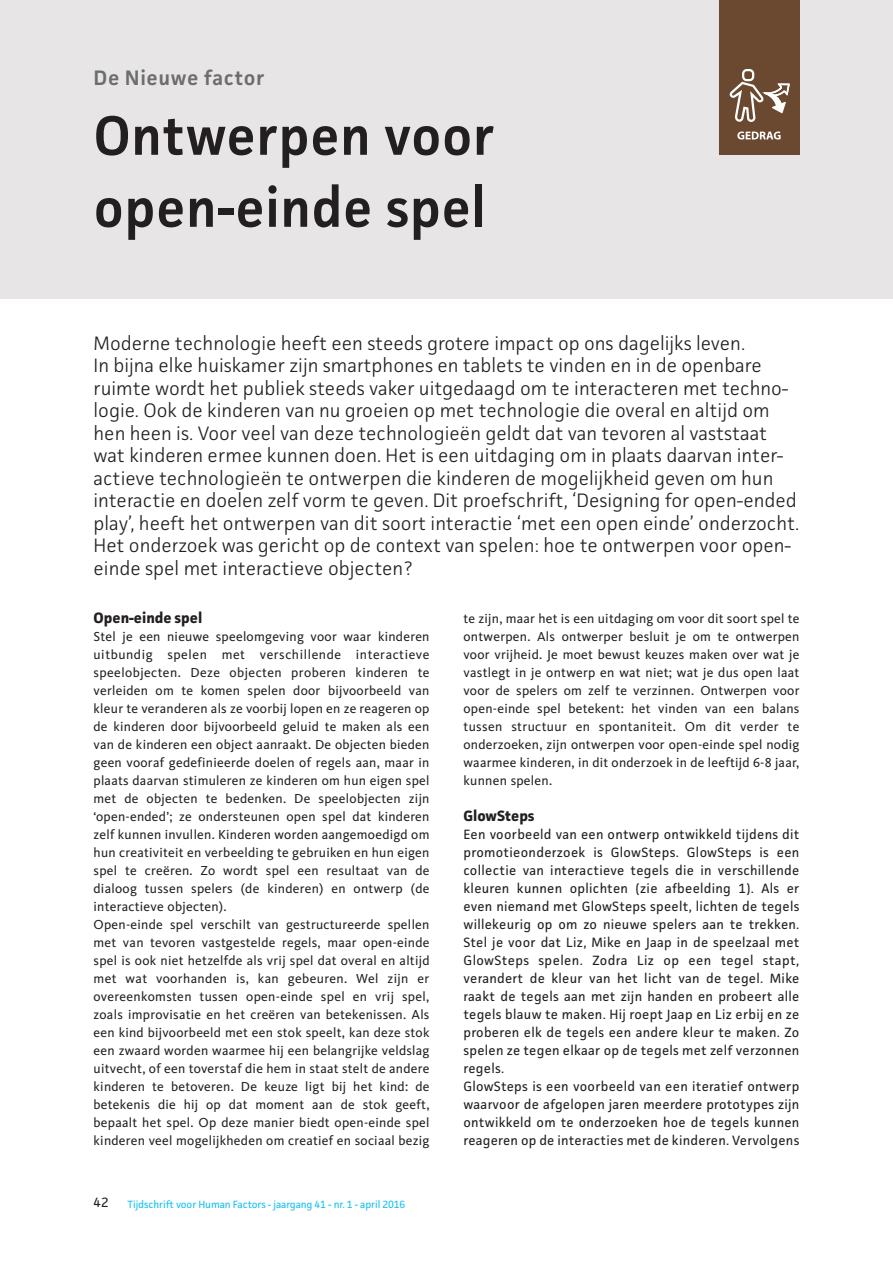
<style>
.page{position:relative;width:893px;height:1263px;background:#fff}
.page>*{position:absolute;margin:0;border:0;box-sizing:border-box;transform-origin:0 0}
.t1{font:600 55.5px/72px "Facit";letter-spacing:.01em;color:#231f20}
.t2{font:600 21px "Facit";letter-spacing:.03em;color:#6c6d70}
.t3{font:300 19.5px/22.5px "Facit";color:#231f20}
.t4{font:700 15px "Facit";color:#231f20}
.t5{font:13.5px/18px "Kievit OT";letter-spacing:.02em;color:#231f20}
.t6{font:13.5px/18px "Facit";letter-spacing:.02em;color:#231f20}
.t7{font:10.5px "Facit";letter-spacing:-.01em;color:#15c0f2}
</style>
<div class="page">
<div style="left:0;top:0;width:893px;height:299px;background:#e7e5e5"></div>
<div style="left:719px;top:0;width:80px;height:155px;background:#6a4930"></div>
<svg style="left:737px;top:132px;width:44px;height:7px"></svg>
<svg style="left:729px;top:69px;width:61px;height:53px"></svg>
<h2 class="t2" style="left:94px;top:65px;width:173px">De Nieuwe factor</h2>
<h1 class="t1" style="left:94px;top:98px;width:403px">Ontwerpen voor open-einde spel</h1>
<p class="t3" style="left:94px;top:331px;width:707px">Moderne technologie heeft een steeds grotere impact op ons dagelijks leven.<br>In bijna elke huiskamer zijn smartphones en tablets te vinden en in de openbare ruimte wordt het publiek steeds vaker uitgedaagd om te interacteren met techno&shy;logie. Ook de kinderen van nu groeien op met technologie die overal en altijd om hen heen is. Voor veel van deze technologieën geldt dat van tevoren al vaststaat wat kinderen ermee kunnen doen. Het is een uitdaging om in plaats daarvan inter&shy;actieve technologieën te ontwerpen die kinderen de mogelijkheid geven om hun interactie en doelen zelf vorm te geven. Dit proefschrift, ‘Designing for open-ended play’, heeft het ontwerpen van dit soort interactie ‘met een open einde’ onderzocht.<br>Het onderzoek was gericht op de context van spelen: hoe te ontwerpen voor open&shy;einde spel met interactieve objecten?</p>
<p class="t4" style="left:94px;top:608px;width:110px">Open-einde spel</p>
<p class="t5" style="left:94px;top:627px;width:338px">Stel je een nieuwe speelomgeving voor waar kinderen uitbundig spelen met verschillende interactieve speelobjecten. Deze objecten proberen kinderen te verleiden om te komen spelen door bijvoorbeeld van kleur te veranderen als ze voorbij lopen en ze reageren op de kinderen door bijvoorbeeld geluid te maken als een van de kinderen een object aanraakt. De objecten bieden geen vooraf gedefinieerde doelen of regels aan, maar in plaats daarvan stimuleren ze kinderen om hun eigen spel met de objecten te bedenken. De speelobjecten zijn ‘open-ended’; ze ondersteunen open spel dat kinderen zelf kunnen invullen. Kinderen worden aangemoedigd om hun creativiteit en verbeelding te gebruiken en hun eigen spel te creëren. Zo wordt spel een resultaat van de dialoog tussen spelers (de kinderen) en ontwerp (de interactieve objecten).<br>Open-einde spel verschilt van gestructureerde spellen met van tevoren vastgestelde regels, maar open-einde spel is ook niet hetzelfde als vrij spel dat overal en altijd met wat voorhanden is, kan gebeuren. Wel zijn er overeenkomsten tussen open-einde spel en vrij spel, zoals improvisatie en het creëren van betekenissen. Als een kind bijvoorbeeld met een stok speelt, kan deze stok een zwaard worden waarmee hij een belangrijke veldslag uitvecht, of een toverstaf die hem in staat stelt de andere kinderen te betoveren. De keuze ligt bij het kind: de betekenis die hij op dat moment aan de stok geeft, bepaalt het spel. Op deze manier biedt open-einde spel kinderen veel mogelijkheden om creatief en sociaal bezig</p>
<p class="t5" style="left:463px;top:609px;width:337px;text-align:justify">te zijn, maar het is een uitdaging om voor dit soort spel te ontwerpen. Als ontwerper besluit je om te ontwerpen voor vrijheid. Je moet bewust keuzes maken over wat je vastlegt in je ontwerp en wat niet; wat je dus open laat voor de spelers om zelf te verzinnen. Ontwerpen voor open-einde spel betekent: het vinden van een balans tussen structuur en spontaniteit. Om dit verder te onderzoeken, zijn ontwerpen voor open-einde spel nodig waarmee kinderen, in dit onderzoek in de leeftijd 6-8 jaar, kunnen spelen.</p>
<p class="t4" style="left:463px;top:806px;width:73px">GlowSteps</p>
<p class="t6" style="left:463px;top:825px;width:337px">Een voorbeeld van een ontwerp ontwikkeld tijdens dit promotieonderzoek is GlowSteps. GlowSteps is een collectie van interactieve tegels die in verschillende kleuren kunnen oplichten (zie afbeelding 1). Als er even niemand met GlowSteps speelt, lichten de tegels willekeurig op om zo nieuwe spelers aan te trekken.<br>Stel je voor dat Liz, Mike en Jaap in de speelzaal met GlowSteps spelen. Zodra Liz op een tegel stapt, verandert de kleur van het licht van de tegel. Mike raakt de tegels aan met zijn handen en probeert alle tegels blauw te maken. Hij roept Jaap en Liz erbij en ze proberen elk de tegels een andere kleur te maken. Zo spelen ze tegen elkaar op de tegels met zelf verzonnen regels.<br>GlowSteps is een voorbeeld van een iteratief ontwerp waarvoor de afgelopen jaren meerdere prototypes zijn ontwikkeld om te onderzoeken hoe de tegels kunnen reageren op de interacties met de kinderen. Vervolgens</p>
<p class="t6" style="left:94px;top:1193px;width:16px">42</p>
<p class="t7" style="left:128px;top:1197px;width:279px">Tijdschrift voor Human Factors - jaargang 41 - nr. 1 - april 2016</p>
</div>
